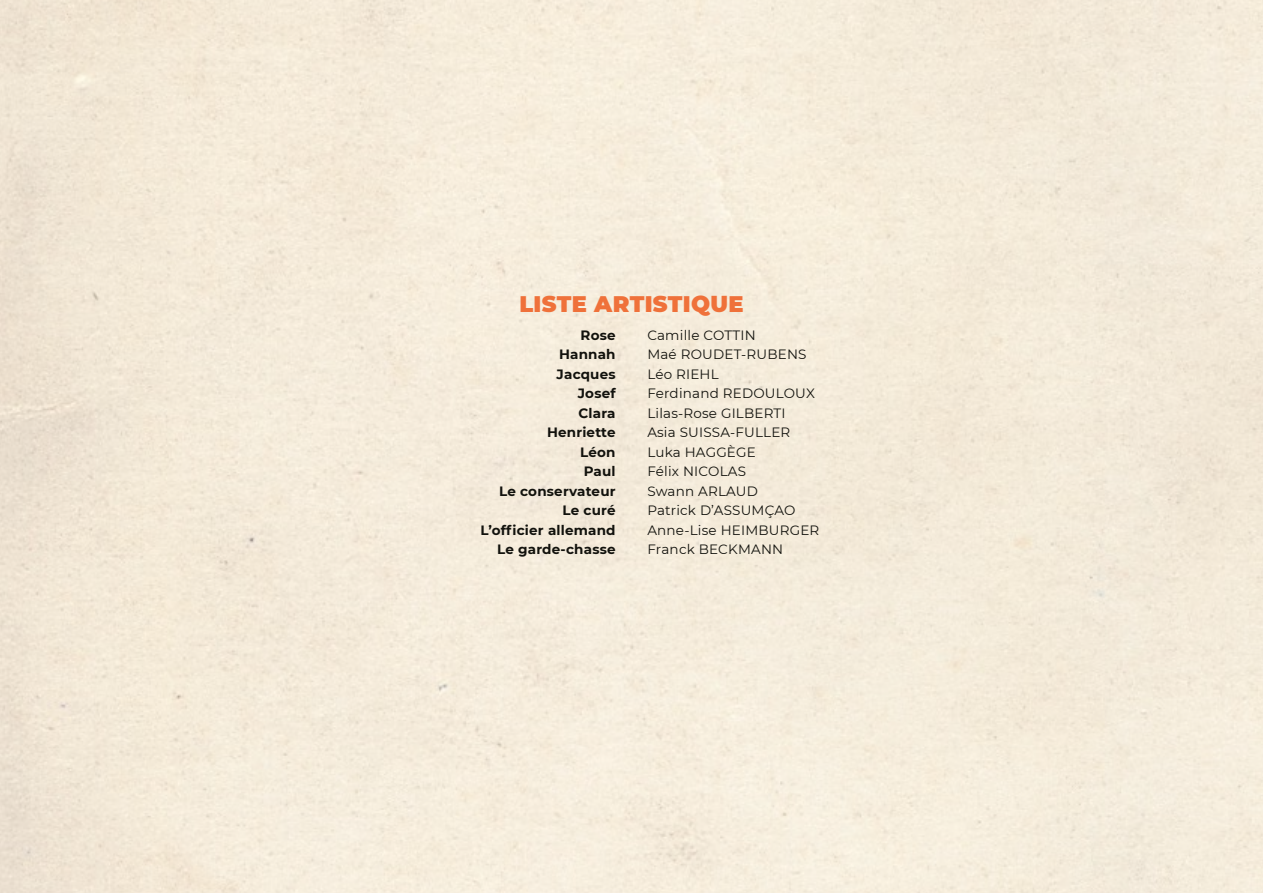
<style>
.page{position:relative;width:1263px;height:893px;background:#fff}
.page>*{position:absolute;margin:0;border:0;box-sizing:border-box;transform-origin:0 0}
.t1{font:900 22.5px "Montserrat";letter-spacing:.015em;color:#ef713a}
.t2{font:13.5px "Montserrat";letter-spacing:.015em;color:#12120d}
.t3{font:700 13.5px "Montserrat";letter-spacing:.015em;color:#12120d}
</style>
<div class="page">
<h1 class="t1" style="left:519px;top:287px;width:226px">LISTE ARTISTIQUE</h1>
<p class="t3" style="left:581px;top:325px;width:37px">Rose</p>
<p class="t2" style="left:647px;top:326px;width:110px">Camille COTTIN</p>
<p class="t3" style="left:559px;top:345px;width:58px">Hannah</p>
<p class="t2" style="left:647px;top:345px;width:161px">Maé ROUDET-RUBENS</p>
<p class="t3" style="left:556px;top:364px;width:61px">Jacques</p>
<p class="t2" style="left:647px;top:365px;width:73px">Léo RIEHL</p>
<p class="t3" style="left:578px;top:384px;width:39px">Josef</p>
<p class="t2" style="left:647px;top:384px;width:169px">Ferdinand REDOULOUX</p>
<p class="t3" style="left:578px;top:403px;width:39px">Clara</p>
<p class="t2" style="left:647px;top:404px;width:140px">Lilas-Rose GILBERTI</p>
<p class="t3" style="left:547px;top:423px;width:70px">Henriette</p>
<p class="t2" style="left:647px;top:423px;width:145px">Asia SUISSA-FULLER</p>
<p class="t3" style="left:580px;top:442px;width:37px">Léon</p>
<p class="t2" style="left:647px;top:443px;width:110px">Luka HAGGÈGE</p>
<p class="t3" style="left:584px;top:462px;width:33px">Paul</p>
<p class="t2" style="left:647px;top:462px;width:100px">Félix NICOLAS</p>
<p class="t3" style="left:499px;top:481px;width:118px">Le conservateur</p>
<p class="t2" style="left:647px;top:482px;width:112px">Swann ARLAUD</p>
<p class="t3" style="left:562px;top:501px;width:55px">Le curé</p>
<p class="t2" style="left:647px;top:501px;width:150px">Patrick D’ASSUMÇAO</p>
<p class="t3" style="left:481px;top:520px;width:137px">L’officier allemand</p>
<p class="t2" style="left:647px;top:521px;width:173px">Anne-Lise HEIMBURGER</p>
<p class="t3" style="left:497px;top:540px;width:120px">Le garde-chasse</p>
<p class="t2" style="left:647px;top:540px;width:137px">Franck BECKMANN</p>
</div>
